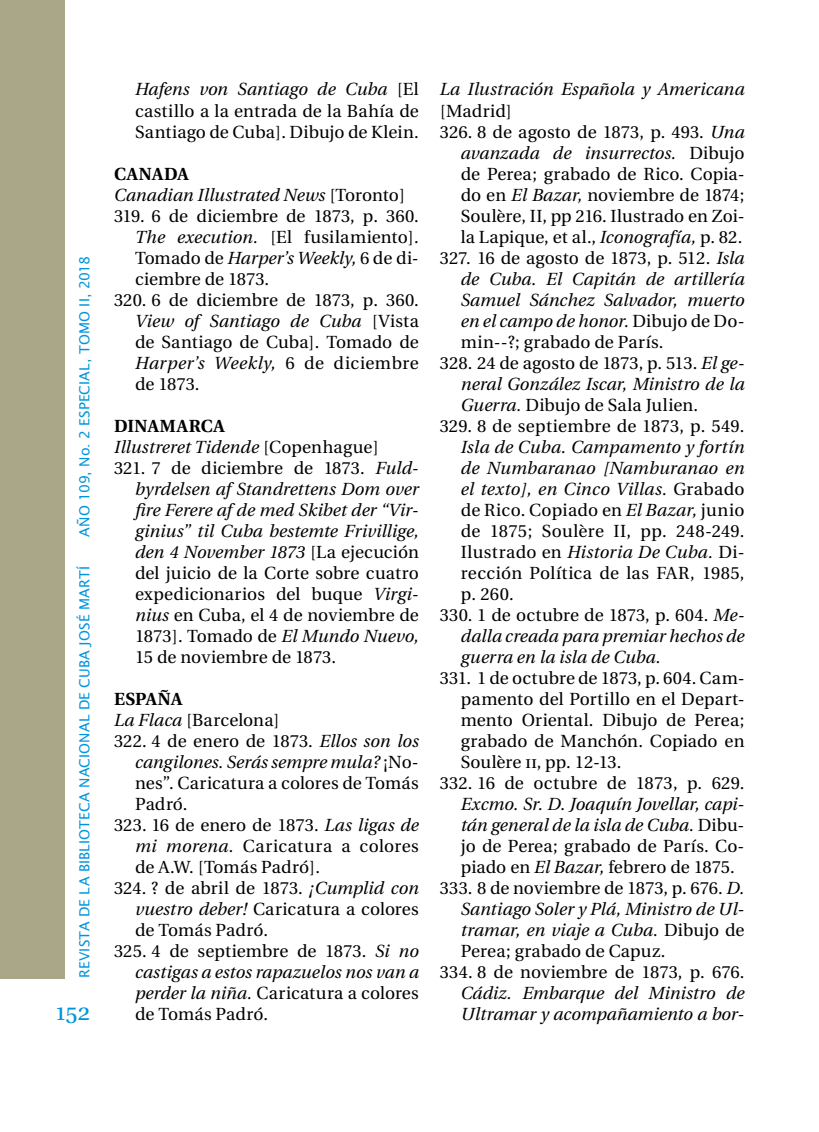
<style>
.page{position:relative;width:819px;height:1132px;background:#fff}
.page>*{position:absolute;margin:0;border:0;box-sizing:border-box;transform-origin:0 0}
.t1{font:24.5px "Utopia Regular SC";color:#0095db}
.t2{font:17.5px/21px "Utopia";letter-spacing:.005em;color:#000;text-align:justify}
.t3{font:italic 17.5px/21px "Utopia";letter-spacing:.005em;color:#000}
.t4{font:17.5px "Utopia";letter-spacing:.025em;color:#000}
.t5{font:italic 17.5px "Utopia";letter-spacing:.025em;color:#000}
.t6{font:17.5px "Utopia";letter-spacing:.03em;color:#000}
.t7{font:700 17.5px "Utopia";letter-spacing:.02em;color:#000}
.t8{font:14px "Lucida Sans";letter-spacing:.015em;color:#0095db}
.s1{font-style:italic}
.s2{font-style:normal}
.s3{font-family:"Utopia Regular SC"}
</style>
<div class="page">
<div style="left:0;top:0;width:64px;height:977px;background:#aaa789"></div>
<p class="t8" style="left:77px;top:536px;width:282px;rotate:-90deg">AÑO 109, No. 2 ESPECIAL, TOMO II, 2018</p>
<p class="t8" style="left:77px;top:977px;width:413px;rotate:-90deg">REVISTA DE LA BIBLIOTECA NACIONAL DE CUBA JOSÉ MARTÍ</p>
<h1 class="t1" style="left:57px;top:998px;width:35px">152</h1>
<p class="t2" style="left:135px;top:79px;width:285px"><span class="s1">Hafens von Santiago de Cuba</span> [El castillo a la entrada de la Bahía de Santiago de Cuba]. Dibujo de Klein.</p>
<p class="t7" style="left:114px;top:163px;width:76px">CANADA</p>
<p class="t3" style="left:114px;top:184px;width:292px">Canadian Illustrated News <span class="s2">[Toronto]</span></p>
<p class="t2" style="left:114px;top:205px;width:306px">319. 6 de diciembre de 1873, p. 360.</p>
<p class="t2" style="left:135px;top:226px;width:285px"><span class="s1">The execution.</span> [El fusilamiento].</p>
<p class="t3" style="left:135px;top:247px;width:285px"><span class="s2">Tomado de</span> Harper’s Weekly, <span class="s2">6 de di-</span></p>
<p class="t2" style="left:135px;top:268px;width:136px">ciembre de 1873.</p>
<p class="t2" style="left:114px;top:289px;width:306px">320. 6 de diciembre de 1873, p. 360.</p>
<p class="t3" style="left:135px;top:310px;width:285px">View of Santiago de Cuba <span class="s2">[Vista</span></p>
<p class="t2" style="left:135px;top:331px;width:285px">de Santiago de Cuba]. Tomado de</p>
<p class="t5" style="left:135px;top:353px;width:285px">Harper’s Weekly, <span class="s2">6 de diciembre</span></p>
<p class="t2" style="left:135px;top:373px;width:66px">de 1873.</p>
<p class="t7" style="left:114px;top:415px;width:112px">DINAMARCA</p>
<p class="t3" style="left:114px;top:436px;width:266px">Illustreret Tidende <span class="s2">[Copenhague]</span></p>
<p class="t2" style="left:114px;top:457px;width:304px">321. 7 de diciembre de 1873. <span class="s1">Fuld-</span></p>
<p class="t3" style="left:135px;top:478px;width:285px">byrdelsen af Standrettens Dom over</p>
<p class="t3" style="left:135px;top:499px;width:285px">fire Ferere af de med Skibet der “Vir-</p>
<p class="t3" style="left:135px;top:520px;width:285px">ginius” til Cuba bestemte Frivillige,</p>
<p class="t3" style="left:135px;top:541px;width:285px">den 4 November 1873 <span class="s2">[La ejecución</span></p>
<p class="t2" style="left:135px;top:562px;width:285px">del juicio de la Corte sobre cuatro</p>
<p class="t2" style="left:135px;top:583px;width:285px">expedicionarios del buque <span class="s1">Virgi-</span></p>
<p class="t2" style="left:135px;top:604px;width:285px"><span class="s1">nius</span> en Cuba, el 4 de noviembre de</p>
<p class="t2" style="left:135px;top:625px;width:285px">1873]. Tomado de <span class="s1">El Mundo Nuevo,</span></p>
<p class="t2" style="left:135px;top:646px;width:202px">15 de noviembre de 1873.</p>
<p class="t7" style="left:114px;top:688px;width:70px">ESPAÑA</p>
<p class="t2" style="left:114px;top:709px;width:167px"><span class="s1">La Flaca</span> [Barcelona]</p>
<p class="t2" style="left:114px;top:730px;width:306px">322. 4 de enero de 1873. <span class="s1">Ellos son los</span></p>
<p class="t3" style="left:135px;top:751px;width:285px">cangilones. Serás sempre mula? <span class="s2">¡No-</span></p>
<p class="t2" style="left:135px;top:772px;width:285px">nes”. Caricatura a colores de Tomás</p>
<p class="t2" style="left:135px;top:793px;width:54px">Padró.</p>
<p class="t2" style="left:114px;top:814px;width:306px">323. 16 de enero de 1873. <span class="s1">Las ligas de</span></p>
<p class="t6" style="left:135px;top:836px;width:285px"><span class="s1">mi morena.</span> Caricatura a colores</p>
<p class="t2" style="left:135px;top:856px;width:187px">de A.W. [Tomás Padró].</p>
<p class="t2" style="left:114px;top:877px;width:306px">324. ? de abril de 1873. <span class="s1">¡Cumplid con</span></p>
<p class="t2" style="left:135px;top:898px;width:285px"><span class="s1">vuestro deber!</span> Caricatura a colores</p>
<p class="t2" style="left:135px;top:919px;width:134px">de Tomás Padró.</p>
<p class="t2" style="left:114px;top:940px;width:306px">325. 4 de septiembre de 1873. <span class="s1">Si no</span></p>
<p class="t3" style="left:135px;top:961px;width:285px">castigas a estos rapazuelos nos van a</p>
<p class="t2" style="left:135px;top:982px;width:285px"><span class="s1">perder la niña.</span> Caricatura a colores</p>
<p class="t2" style="left:135px;top:1003px;width:134px">de Tomás Padró.</p>
<p class="t3" style="left:440px;top:79px;width:306px">La Ilustración Española y Americana</p>
<p class="t2" style="left:440px;top:100px;width:74px">[Madrid]</p>
<p class="t2" style="left:440px;top:121px;width:306px">326. 8 de agosto de 1873, p. 493. <span class="s1">Una</span></p>
<p class="t3" style="left:461px;top:142px;width:285px">avanzada de insurrectos. <span class="s2">Dibujo</span></p>
<p class="t2" style="left:461px;top:163px;width:285px">de Perea; grabado de Rico. Copia-</p>
<p class="t2" style="left:461px;top:184px;width:285px">do en <span class="s1">El Bazar,</span> noviembre de 1874;</p>
<p class="t2" style="left:461px;top:205px;width:285px">Soulère, II, pp 216. Ilustrado en Zoi-</p>
<p class="t2" style="left:461px;top:226px;width:283px">la Lapique, et al., <span class="s1">Iconografía,</span> p. 82.</p>
<p class="t2" style="left:440px;top:247px;width:306px">327. 16 de agosto de 1873, p. 512. <span class="s1">Isla</span></p>
<p class="t3" style="left:461px;top:268px;width:285px">de Cuba. El Capitán de artillería</p>
<p class="t3" style="left:461px;top:289px;width:285px">Samuel Sánchez Salvador, muerto</p>
<p class="t3" style="left:461px;top:310px;width:285px">en el campo de honor. <span class="s2">Dibujo de Do-</span></p>
<p class="t2" style="left:461px;top:331px;width:204px">min--?; grabado de París.</p>
<p class="t2" style="left:440px;top:352px;width:306px">328. 24 de agosto de 1873, p. 513. <span class="s1">El ge-</span></p>
<p class="t3" style="left:461px;top:373px;width:285px">neral González Iscar, Ministro de la</p>
<p class="t2" style="left:461px;top:394px;width:239px"><span class="s1">Guerra.</span> Dibujo de Sala Julien.</p>
<p class="t2" style="left:440px;top:415px;width:306px">329. 8 de septiembre de 1873, p. 549.</p>
<p class="t3" style="left:461px;top:436px;width:285px">Isla de Cuba. Campamento y fortín</p>
<p class="t3" style="left:461px;top:457px;width:285px">de Numbaranao [Namburanao en</p>
<p class="t3" style="left:461px;top:478px;width:285px">el texto], en Cinco Villas. <span class="s2">Grabado</span></p>
<p class="t2" style="left:461px;top:499px;width:285px">de Rico. Copiado en <span class="s1">El Bazar,</span> junio</p>
<p class="t2" style="left:461px;top:520px;width:285px">de 1875; Soulère II, pp. 248-249.</p>
<p class="t3" style="left:461px;top:541px;width:285px"><span class="s2">Ilustrado en</span> Historia De Cuba. <span class="s2">Di-</span></p>
<p class="t4" style="left:461px;top:563px;width:285px">rección Política de las FAR, 1985,</p>
<p class="t2" style="left:461px;top:583px;width:55px">p. 260.</p>
<p class="t2" style="left:440px;top:604px;width:306px">330. 1 de octubre de 1873, p. 604. <span class="s1">Me-</span></p>
<p class="t3" style="left:461px;top:625px;width:285px">dalla creada para premiar hechos de</p>
<p class="t3" style="left:461px;top:646px;width:201px">guerra en la isla de Cuba.</p>
<p class="t2" style="left:440px;top:667px;width:306px">331. 1 de octubre de 1873, p. 604. Cam-</p>
<p class="t2" style="left:461px;top:688px;width:285px">pamento del Portillo en el Depart-</p>
<p class="t2" style="left:461px;top:709px;width:285px">mento Oriental. Dibujo de Perea;</p>
<p class="t2" style="left:461px;top:730px;width:285px">grabado de Manchón. Copiado en</p>
<p class="t2" style="left:461px;top:751px;width:162px">Soulère <span class="s3">ii</span>, pp. 12-13.</p>
<p class="t2" style="left:440px;top:772px;width:306px">332. 16 de octubre de 1873, p. 629.</p>
<p class="t3" style="left:460px;top:793px;width:285px">Excmo. Sr. D. Joaquín Jovellar, capi-</p>
<p class="t3" style="left:460px;top:814px;width:285px">tán general de la isla de Cuba. <span class="s2">Dibu-</span></p>
<p class="t2" style="left:460px;top:835px;width:285px">jo de Perea; grabado de París. Co-</p>
<p class="t2" style="left:460px;top:856px;width:275px">piado en <span class="s1">El Bazar,</span> febrero de 1875.</p>
<p class="t2" style="left:440px;top:877px;width:306px">333. 8 de noviembre de 1873, p. 676. <span class="s1">D.</span></p>
<p class="t3" style="left:460px;top:898px;width:285px">Santiago Soler y Plá, Ministro de Ul-</p>
<p class="t3" style="left:460px;top:919px;width:285px">tramar, en viaje a Cuba. <span class="s2">Dibujo de</span></p>
<p class="t2" style="left:460px;top:940px;width:206px">Perea; grabado de Capuz.</p>
<p class="t2" style="left:440px;top:961px;width:306px">334. 8 de noviembre de 1873, p. 676.</p>
<p class="t3" style="left:460px;top:982px;width:285px">Cádiz. Embarque del Ministro de<br>Ultramar y acompañamiento a bor-</p>
</div>
